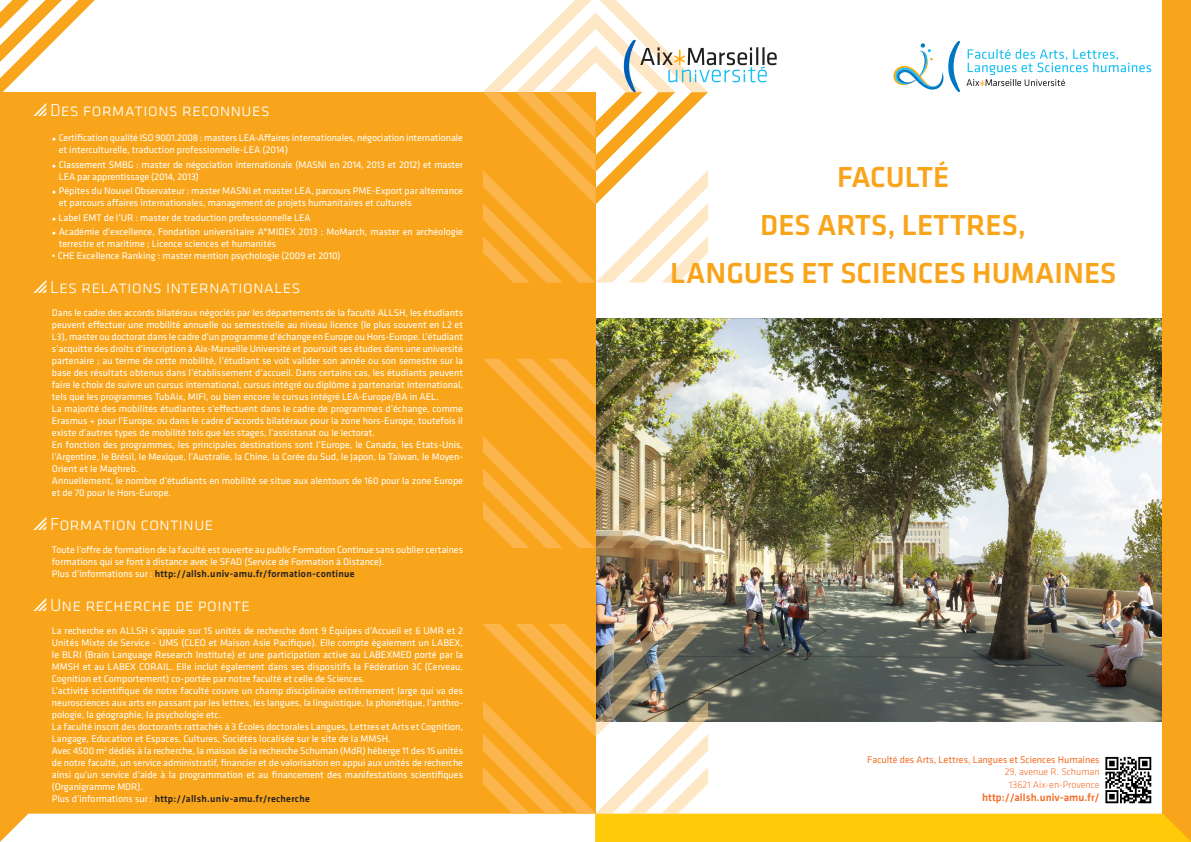
<style>
.page{position:relative;width:1191px;height:842px;background:#fff}
.page>*{position:absolute;margin:0;border:0;box-sizing:border-box;transform-origin:0 0}
.t1{font:500 30px "Klavika Basic";color:#f9a51b}
.t2{font:300 18px "Klavika";color:#fff}
.t3{font:500 11px "Klavika";color:#f36e28}
.t4{font:10px/12px "Klavika Basic";color:#fff}
.t5{font:500 10px "Klavika Basic";letter-spacing:.025em;color:#231f20}
.t6{font:10px "Klavika";color:#f36e28}
.t7{font:300 10px "Klavika";color:#f36e28}
.s1{font-size:12px}
.s2{font-weight:400;color:#fff}
</style>
<div class="page">
<img style="left:595px;top:319px;width:567px;height:305px">
<div style="left:1162px;top:0;width:29px;height:842px;background:#f9a51b"></div>
<div style="left:0;top:92px;width:595px;height:750px;background:#f9a51b"></div>
<svg style="left:0;top:0;width:95px;height:92px"></svg>
<svg style="left:966px;top:49px;width:185px;height:37px"></svg>
<svg style="left:893px;top:41px;width:67px;height:51px"></svg>
<svg style="left:483px;top:0;width:293px;height:283px"></svg>
<svg style="left:0;top:624px;width:1191px;height:218px"></svg>
<img style="left:483px;top:359px;width:225px;height:189px">
<p class="t2" style="left:50px;top:101px;width:221px">Des formations reconnues</p>
<p class="t4" style="left:59px;top:132px;width:406px;text-indent:-7px"><span class="s1">•</span> Certification qualité ISO 9001.2008 : masters LEA-Affaires internationales, négociation internationale et interculturelle, traduction professionnelle-LEA (2014)</p>
<p class="t4" style="left:59px;top:158px;width:406px;text-indent:-7px"><span class="s1">•</span> Classement SMBG : master de négociation internationale (MASNI en 2014, 2013 et 2012) et master<br>LEA par apprentissage (2014, 2013)</p>
<p class="t4" style="left:59px;top:185px;width:406px;text-indent:-7px"><span class="s1">•</span> Pépites du Nouvel Observateur : master MASNI et master LEA, parcours PME-Export par alternance et parcours affaires internationales, management de projets humanitaires et culturels</p>
<p class="t4" style="left:52px;top:211px;width:260px"><span class="s1">•</span> Label EMT de l’UR : master de traduction professionnelle LEA</p>
<p class="t4" style="left:59px;top:225px;width:406px;text-indent:-7px"><span class="s1">•</span> Académie d’excellence, Fondation universitaire A*MIDEX 2013 : MoMarch, master en archéologie terrestre et maritime ; Licence sciences et humanités</p>
<p class="t4" style="left:52px;top:249px;width:290px">• CHE Excellence Ranking : master mention psychologie (2009 et 2010)</p>
<p class="t2" style="left:50px;top:277px;width:252px">Les relations internationales</p>
<p class="t4" style="left:52px;top:306px;width:413px;text-align:justify">Dans le cadre des accords bilatéraux négociés par les départements de la faculté ALLSH, les étudiants peuvent effectuer une mobilité annuelle ou semestrielle au niveau licence (le plus souvent en L2 et L3), master ou doctorat dans le cadre d’un programme d’échange en Europe ou Hors-Europe. L’étudiant s’acquitte des droits d’inscription à Aix-Marseille Université et poursuit ses études dans une université partenaire ; au terme de cette mobilité, l’étudiant se voit valider son année ou son semestre sur la base des résultats obtenus dans l’établissement d’accueil. Dans certains cas, les étudiants peuvent faire le choix de suivre un cursus international, cursus intégré ou diplôme à partenariat international, tels que les programmes TubAix, MIFI, ou bien encore le cursus intégré LEA-Europe/BA in AEL.</p>
<p class="t4" style="left:52px;top:402px;width:413px;text-align:justify">La majorité des mobilités étudiantes s’effectuent dans le cadre de programmes d’échange, comme Erasmus + pour l’Europe, ou dans le cadre d’accords bilatéraux pour la zone hors-Europe, toutefois il existe d’autres types de mobilité tels que les stages, l’assistanat ou le lectorat.</p>
<p class="t4" style="left:52px;top:438px;width:413px;text-align:justify">En fonction des programmes, les principales destinations sont l’Europe, le Canada, les Etats-Unis, l’Argentine, le Brésil, le Mexique, l’Australie, la Chine, la Corée du Sud, le Japon, la Taïwan, le Moyen-Orient et le Maghreb.</p>
<p class="t4" style="left:52px;top:474px;width:413px">Annuellement, le nombre d’étudiants en mobilité se situe aux alentours de 160 pour la zone Europe et de 70 pour le Hors-Europe.</p>
<p class="t2" style="left:50px;top:514px;width:165px">Formation continue</p>
<p class="t4" style="left:52px;top:543px;width:413px">Toute l’offre de formation de la faculté est ouverte au public Formation Continue sans oublier certaines formations qui se font à distance avec le SFAD (Service de Formation à Distance).</p>
<p class="t5" style="left:52px;top:567px;width:304px"><span class="s2">Plus d’informations sur :</span> http://allsh.univ-amu.fr/formation-continue</p>
<p class="t2" style="left:50px;top:595px;width:201px">Une recherche de pointe</p>
<p class="t4" style="left:52px;top:625px;width:413px;text-align:justify">La recherche en ALLSH s’appuie sur 15 unités de recherche dont 9 Équipes d’Accueil et 6 UMR et 2<br>Unités Mixte de Service - UMS (CLEO et Maison Asie Pacifique). Elle compte également un LABEX, le BLRI (Brain Language Research Institute) et une participation active au LABEXMED porté par la MMSH et au LABEX CORAIL. Elle inclut également dans ses dispositifs la Fédération 3C (Cerveau, Cognition et Comportement) co-portée par notre faculté et celle de Sciences.</p>
<p class="t4" style="left:52px;top:685px;width:413px;text-align:justify">L’activité scientifique de notre faculté couvre un champ disciplinaire extrêmement large qui va des neurosciences aux arts en passant par les lettres, les langues, la linguistique, la phonétique, l’anthro&shy;pologie, la géographie, la psychologie etc.</p>
<p class="t4" style="left:52px;top:721px;width:413px">La faculté inscrit des doctorants rattachés à 3 Écoles doctorales Langues, Lettres et Arts et Cognition,<br>Langage, Education et Espaces, Cultures, Sociétés localisée sur le site de la MMSH.</p>
<p class="t4" style="left:52px;top:745px;width:413px;text-align:justify">Avec 4500 m<sup>2</sup> dédiés à la recherche, la maison de la recherche Schuman (MdR) héberge 11 des 15 unités de notre faculté, un service administratif, financier et de valorisation en appui aux unités de recherche ainsi qu’un service d’aide à la programmation et au financement des manifestations scientifiques (Organigramme MDR).</p>
<p class="t5" style="left:52px;top:792px;width:259px"><span class="s2">Plus d’informations sur :</span> http://allsh.univ-amu.fr/recherche</p>
<p class="t1" style="left:837px;top:156px;width:114px">FACULTÉ</p>
<p class="t1" style="left:760px;top:204px;width:267px">DES ARTS, LETTRES,</p>
<p class="t1" style="left:670px;top:252px;width:448px">LANGUES ET SCIENCES HUMAINES</p>
<p class="t6" style="left:867px;top:754px;width:234px">Faculté des Arts, Lettres, Langues et Sciences Humaines</p>
<p class="t7" style="left:1004px;top:766px;width:96px">29, avenue R. Schuman</p>
<p class="t7" style="left:1009px;top:779px;width:92px">13621 Aix-en-Provence</p>
<p class="t3" style="left:982px;top:791px;width:119px">http://allsh.univ-amu.fr/</p>
</div>
